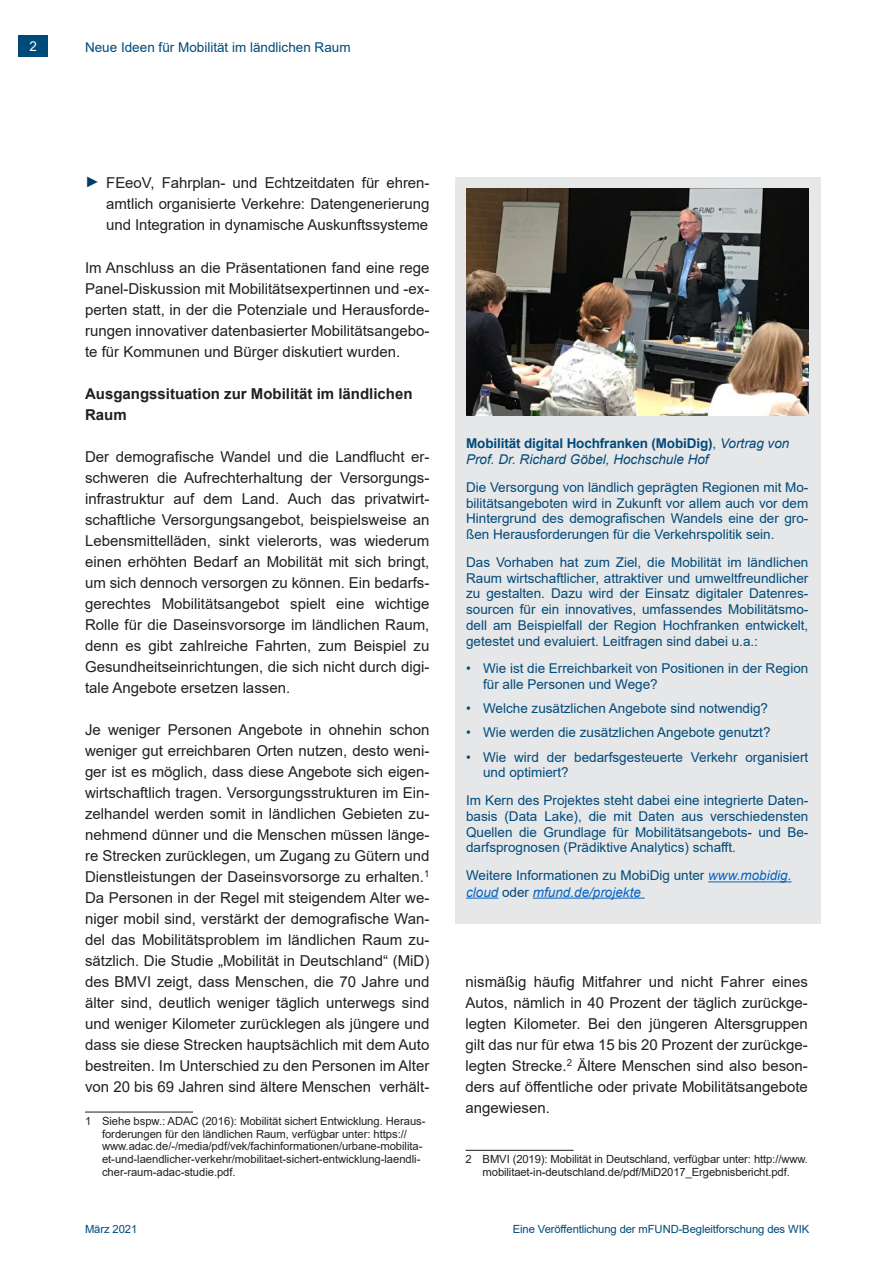
<style>
.page{position:relative;width:893px;height:1263px;background:#fff}
.page>*{position:absolute;margin:0;border:0;box-sizing:border-box;transform-origin:0 0}
.Aufzählungen{font:15px/21px "Arial";color:#231f20;text-align:justify}
.t1{font:700 15px/21px "Arial";color:#231f20}
.t2{font:13.5px/15.8px "Arial";color:#004a7a;text-align:justify}
.t3{font:italic 13.5px/15.8px "Arial";color:#004a7a}
.t4{font:13.5px "Arial";color:#fff}
.Fußnotentext_Zeile_9{font:11.25px/12.8px "Arial";letter-spacing:-.005em;color:#231f20}
.t5{font:11.25px "Arial";letter-spacing:-.01em;color:#004a7a}
.s1{color:#003d66}
.s2{font-weight:700;font-style:normal}
.s3{font-style:normal}
.s4{font-style:italic;color:#0563c1}
</style>
<div class="page">
<div style="left:18px;top:35px;width:30px;height:22px;background:#004a7a"></div>
<hr style="left:85px;top:1112px;width:108px;height:1px;background:#231f20">
<hr style="left:466px;top:1150px;width:108px;height:1px;background:#231f20">
<div style="left:455px;top:177px;width:366px;height:747px;background:#e6e7e9"></div>
<img style="left:466px;top:189px;width:343px;height:226px">
<hr style="left:708px;top:881px;width:83px;height:1px;background:#0563c1">
<hr style="left:466px;top:897px;width:32px;height:1px;background:#0563c1">
<hr style="left:533px;top:897px;width:112px;height:1px;background:#0563c1">
<p class="t4" style="left:29px;top:37px;width:9px">2</p>
<p class="t2" style="left:85px;top:40px;width:267px">Neue Ideen für Mobilität im ländlichen Raum</p>
<p class="Aufzählungen" style="left:106px;top:172px;width:325px;text-indent:-21px"><span class="s1">►</span> FEeoV, Fahrplan- und Echtzeitdaten für ehren&shy;amtlich organisierte Verkehre: Datengenerierung und Integration in dynamische Auskunftssysteme</p>
<p class="Aufzählungen" style="left:85px;top:257px;width:346px">Im Anschluss an die Präsentationen fand eine rege Panel-Diskussion mit Mobilitätsexpertinnen und -ex&shy;perten statt, in der die Potenziale und Herausforde&shy;rungen innovativer datenbasierter Mobilitätsangebo&shy;te für Kommunen und Bürger diskutiert wurden.</p>
<p class="t1" style="left:85px;top:383px;width:329px">Ausgangssituation zur Mobilität im ländlichen<br>Raum</p>
<p class="Aufzählungen" style="left:85px;top:446px;width:346px">Der demografische Wandel und die Landflucht er&shy;schweren die Aufrechterhaltung der Versorgungs&shy;infrastruktur auf dem Land. Auch das privatwirt&shy;schaftliche Versorgungsangebot, beispielsweise an Lebensmittelläden, sinkt vielerorts, was wiederum einen erhöhten Bedarf an Mobilität mit sich bringt, um sich dennoch versorgen zu können. Ein bedarfs&shy;gerechtes Mobilitätsangebot spielt eine wichtige Rolle für die Daseinsvorsorge im ländlichen Raum, denn es gibt zahlreiche Fahrten, zum Beispiel zu Gesundheitseinrichtungen, die sich nicht durch digi&shy;tale Angebote ersetzen lassen.</p>
<p class="Aufzählungen" style="left:85px;top:719px;width:346px">Je weniger Personen Angebote in ohnehin schon weniger gut erreichbaren Orten nutzen, desto weni&shy;ger ist es möglich, dass diese Angebote sich eigen&shy;wirtschaftlich tragen. Versorgungsstrukturen im Ein&shy;zelhandel werden somit in ländlichen Gebieten zu&shy;nehmend dünner und die Menschen müssen länge&shy;re Strecken zurücklegen, um Zugang zu Gütern und Dienstleistungen der Daseinsvorsorge zu erhalten.<sup>1<br></sup>Da Personen in der Regel mit steigendem Alter we&shy;niger mobil sind, verstärkt der demografische Wan&shy;del das Mobilitätsproblem im ländlichen Raum zu&shy;sätzlich. Die Studie „Mobilität in Deutschland“ (MiD) des BMVI zeigt, dass Menschen, die 70 Jahre und älter sind, deutlich weniger täglich unterwegs sind und weniger Kilometer zurücklegen als jüngere und dass sie diese Strecken hauptsächlich mit dem Auto bestreiten. Im Unterschied zu den Personen im Alter von 20 bis 69 Jahren sind ältere Menschen verhält-</p>
<p class="Fußnotentext_Zeile_9" style="left:102px;top:1114px;width:325px;text-indent:-17px">1 Siehe bspw.: ADAC (2016): Mobilität sichert Entwicklung. Heraus&shy;forderungen für den ländlichen Raum, verfügbar unter: https:// www.adac.de/-/media/pdf/vek/fachinformationen/urbane-mobilita&shy;et-und-laendlicher-verkehr/mobilitaet-sichert-entwicklung-laendli&shy;cher-raum-adac-studie.pdf.</p>
<p class="t3" style="left:466px;top:436px;width:325px"><span class="s2">Mobilität digital Hochfranken (MobiDig)</span><span class="s3">,</span> Vortrag von<br>Prof. Dr. Richard Göbel, Hochschule Hof</p>
<p class="t2" style="left:466px;top:479px;width:344px">Die Versorgung von ländlich geprägten Regionen mit Mo&shy;bilitätsangeboten wird in Zukunft vor allem auch vor dem Hintergrund des demografischen Wandels eine der gro&shy;ßen Herausforderungen für die Verkehrspolitik sein.</p>
<p class="t2" style="left:466px;top:554px;width:344px">Das Vorhaben hat zum Ziel, die Mobilität im ländlichen Raum wirtschaftlicher, attraktiver und umweltfreundlicher zu gestalten. Dazu wird der Einsatz digitaler Datenres&shy;sourcen für ein innovatives, umfassendes Mobilitätsmo&shy;dell am Beispielfall der Region Hochfranken entwickelt, getestet und evaluiert. Leitfragen sind dabei u.a.:</p>
<p class="t2" style="left:483px;top:660px;width:327px;text-indent:-17px">• Wie ist die Erreichbarkeit von Positionen in der Region für alle Personen und Wege?</p>
<p class="t2" style="left:466px;top:700px;width:303px">• Welche zusätzlichen Angebote sind notwendig?</p>
<p class="t2" style="left:466px;top:725px;width:306px">• Wie werden die zusätzlichen Angebote genutzt?</p>
<p class="t2" style="left:483px;top:749px;width:327px;text-indent:-17px">• Wie wird der bedarfsgesteuerte Verkehr organisiert und optimiert?</p>
<p class="t2" style="left:466px;top:792px;width:344px">Im Kern des Projektes steht dabei eine integrierte Daten&shy;basis (Data Lake), die mit Daten aus verschiedensten Quellen die Grundlage für Mobilitätsangebots- und Be&shy;darfsprognosen (Prädiktive Analytics) schafft.</p>
<p class="t2" style="left:466px;top:867px;width:327px;line-height:16.2px">Weitere Informationen zu MobiDig unter <span class="s4">www.mobidig. cloud</span> oder <span class="s4">mfund.de/projekte</span></p>
<p class="Aufzählungen" style="left:466px;top:971px;width:344px">nismäßig häufig Mitfahrer und nicht Fahrer eines Autos, nämlich in 40 Prozent der täglich zurückge&shy;legten Kilometer. Bei den jüngeren Altersgruppen gilt das nur für etwa 15 bis 20 Prozent der zurückge&shy;legten Strecke.<sup>2</sup> Ältere Menschen sind also beson&shy;ders auf öffentliche oder private Mobilitätsangebote angewiesen.</p>
<p class="Fußnotentext_Zeile_9" style="left:466px;top:1153px;width:344px;text-align:center">2 BMVI (2019): Mobilität in Deutschland, verfügbar unter: http://www. mobilitaet-in-deutschland.de/pdf/MiD2017_Ergebnisbericht.pdf.</p>
<p class="t5" style="left:85px;top:1221px;width:54px">März 2021</p>
<p class="t5" style="left:513px;top:1221px;width:298px">Eine Veröffentlichung der mFUND-Begleitforschung des WIK</p>
</div>
